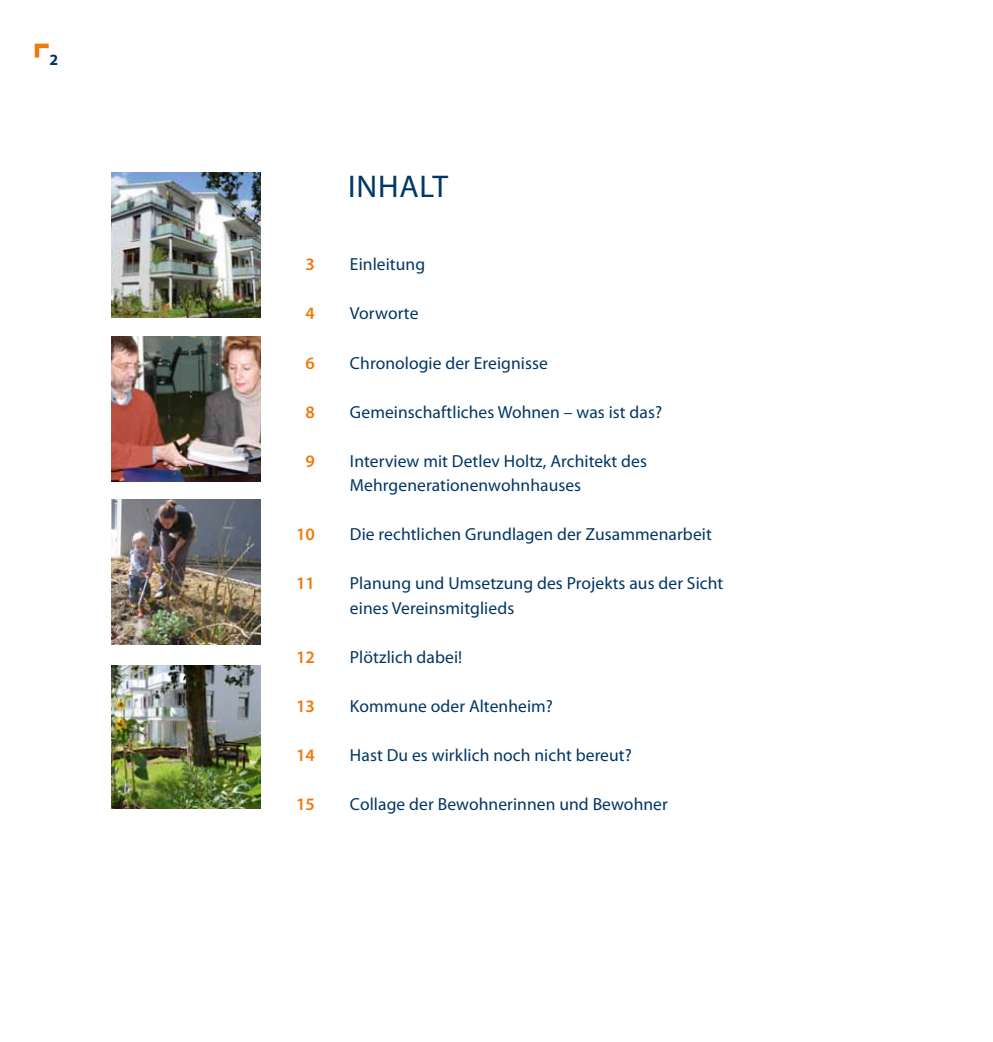
<style>
.page{position:relative;width:993px;height:1042px;background:#fff}
.page>*{position:absolute;margin:0;border:0;box-sizing:border-box;transform-origin:0 0}
.t1{font:31.5px "Myriad Pro";letter-spacing:.025em;color:#003665}
.t2{font:17.5px/24.5px "Myriad Pro";letter-spacing:.005em;color:#003665}
.t3{font:600 17.5px "Myriad Pro";letter-spacing:.005em;color:#ef7a0b}
.t4{font:700 15.75px "Myriad Pro";color:#003665}
.s1{font-weight:400;color:#003665}
</style>
<div class="page">
<svg style="left:35px;top:44px;width:14px;height:14px"></svg>
<img style="left:111px;top:500px;width:149px;height:145px">
<img style="left:111px;top:336px;width:149px;height:145px">
<img style="left:111px;top:172px;width:149px;height:146px">
<img style="left:111px;top:665px;width:149px;height:143px">
<p class="t4" style="left:50px;top:49px;width:10px">2</p>
<h1 class="t1" style="left:348px;top:167px;width:101px">Inhalt</h1>
<p class="t3" style="left:305px;top:253px;width:11px">3</p>
<p class="t2" style="left:350px;top:252px;width:77px">Einleitung</p>
<p class="t3" style="left:305px;top:302px;width:11px">4</p>
<p class="t2" style="left:350px;top:301px;width:70px">Vorworte</p>
<p class="t3" style="left:305px;top:351px;width:11px">6</p>
<p class="t2" style="left:350px;top:350px;width:199px">Chronologie der Ereignisse</p>
<p class="t3" style="left:305px;top:400px;width:11px">8</p>
<p class="t2" style="left:350px;top:399px;width:313px">Gemeinschaftliches Wohnen – was ist das?</p>
<p class="t3" style="left:305px;top:449px;width:11px">9</p>
<p class="t2" style="left:350px;top:448px;width:298px">Interview mit Detlev Holtz, Architekt des<br>Mehrgenerationenwohnhauses</p>
<p class="t3" style="left:296px;top:523px;width:20px">10</p>
<p class="t2" style="left:350px;top:522px;width:363px">Die rechtlichen Grundlagen der Zusammenarbeit</p>
<p class="t3" style="left:296px;top:572px;width:20px">11</p>
<p class="t2" style="left:350px;top:571px;width:375px">Planung und Umsetzung des Projekts aus der Sicht eines Vereinsmitglieds</p>
<p class="t3" style="left:296px;top:645px;width:20px">12</p>
<p class="t2" style="left:350px;top:644px;width:114px">Plötzlich dabei!</p>
<p class="t3" style="left:296px;top:694px;width:20px">13</p>
<p class="t2" style="left:350px;top:693px;width:204px">Kommune oder Altenheim?</p>
<p class="t3" style="left:296px;top:743px;width:43px">14 <span class="s1">H</span></p>
<p class="t2" style="left:361px;top:742px;width:272px">ast Du es wirklich noch nicht bereut?</p>
<p class="t3" style="left:296px;top:792px;width:20px">15</p>
<p class="t2" style="left:350px;top:791px;width:319px">Collage der Bewohnerinnen und Bewohner</p>
</div>
